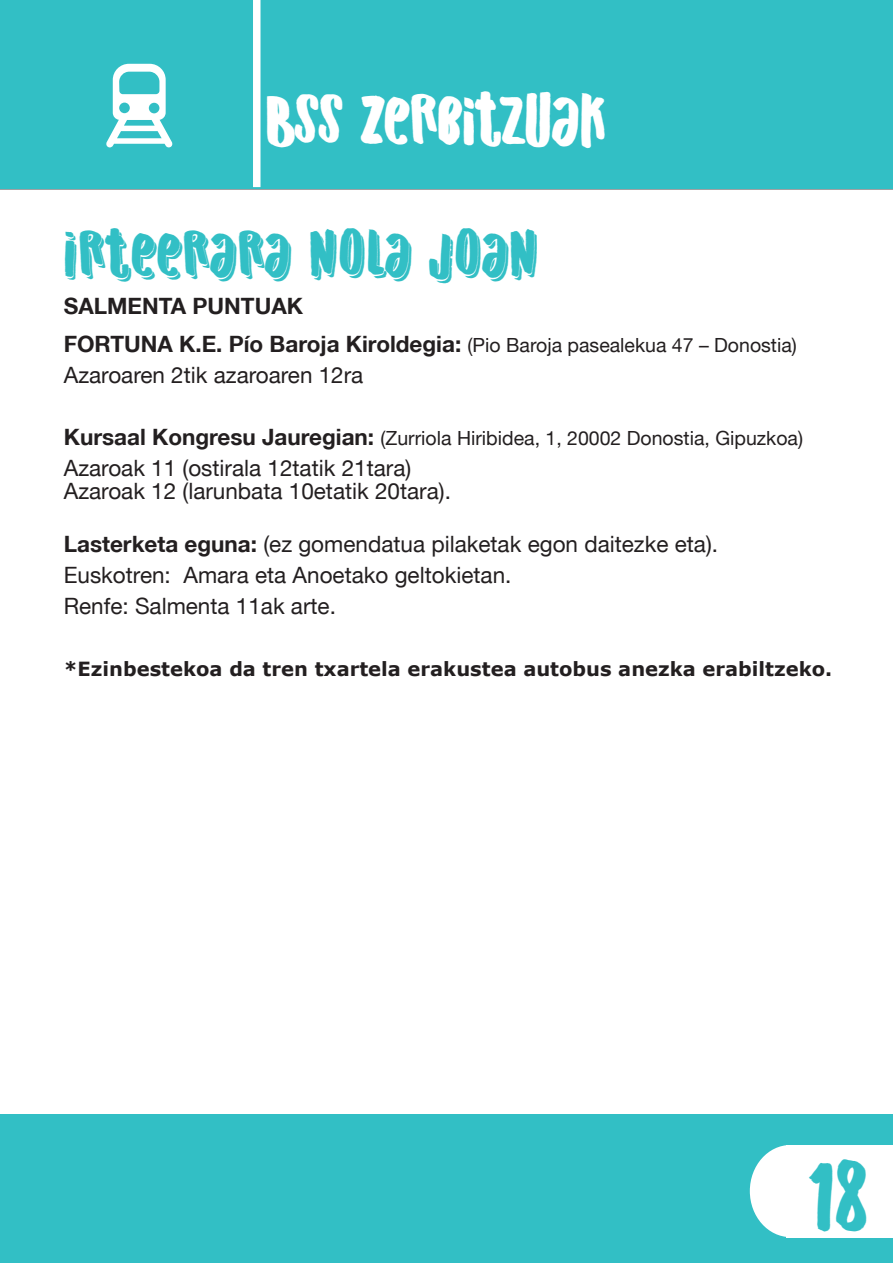
<style>
.page{position:relative;width:893px;height:1263px;background:#fff}
.page>*{position:absolute;margin:0;border:0;box-sizing:border-box;transform-origin:0 0}
.t1{font:42px "Hand Originals";color:#32bfc5}
.t2{font:30px "Hand Originals";color:#fff}
.t3{font:27px "Originalsis Out";color:#32bfc5}
.t4{font:22.5px/31px "Helvetica Neue LT";color:#231f20}
.t5{font:700 22.5px "Helvetica Neue LT";color:#231f20}
.t6{font:19.5px "Helvetica Neue LT";color:#231f20}
.t7{font:700 19.5px "Verdana";color:#231f20}
.s1{font-weight:700;font-size:22.5px}
.s2{font-weight:700}
</style>
<div class="page">
<hr style="left:0;top:189px;width:893px;height:1px;background:#5f5f62">
<div style="left:0;top:0;width:893px;height:188px;background:#32bfc5"></div>
<div style="left:0;top:1114px;width:893px;height:149px;background:#32bfc5"></div>
<div style="left:787px;top:1145px;width:106px;height:92px;background:#fff"></div>
<div style="left:750px;top:1145px;width:81px;height:92px;background:#fff;border-radius:50%"></div>
<svg style="left:106px;top:64px;width:67px;height:83px"></svg>
<div style="left:253px;top:0;width:7px;height:187px;background:#fff"></div>
<h2 class="t2" style="left:266px;top:109px;width:341px">BSS ZERBITZUAK</h2>
<p class="t3" style="left:64px;top:243px;width:477px">IRTEERARA NOLA JOAN</p>
<p class="t5" style="left:64px;top:292px;width:241px">SALMENTA PUNTUAK</p>
<p class="t6" style="left:64px;top:334px;width:735px"><span class="s1">FORTUNA K.E. Pío Baroja Kiroldegia:</span> (Pio Baroja pasealekua 47 – Donostia)</p>
<p class="t4" style="left:64px;top:359px;width:301px">Azaroaren 2tik azaroaren 12ra</p>
<p class="t6" style="left:64px;top:427px;width:741px"><span class="s1">Kursaal Kongresu Jauregian:</span> (Zurriola Hiribidea, 1, 20002 Donostia, Gipuzkoa)</p>
<p class="t4" style="left:64px;top:457px;width:389px;line-height:22.5px">Azaroak 11 (ostirala 12tatik 21tara)<br>Azaroak 12 (larunbata 10etatik 20tara).</p>
<p class="t4" style="left:64px;top:528px;width:656px"><span class="s2">Lasterketa eguna:</span> (ez gomendatua pilaketak egon daitezke eta).<br>Euskotren: Amara eta Anoetako geltokietan.<br>Renfe: Salmenta 11ak arte.</p>
<p class="t7" style="left:64px;top:655px;width:770px">*Ezinbestekoa da tren txartela erakustea autobus anezka erabiltzeko.</p>
<h1 class="t1" style="left:810px;top:1180px;width:58px">18</h1>
</div>
